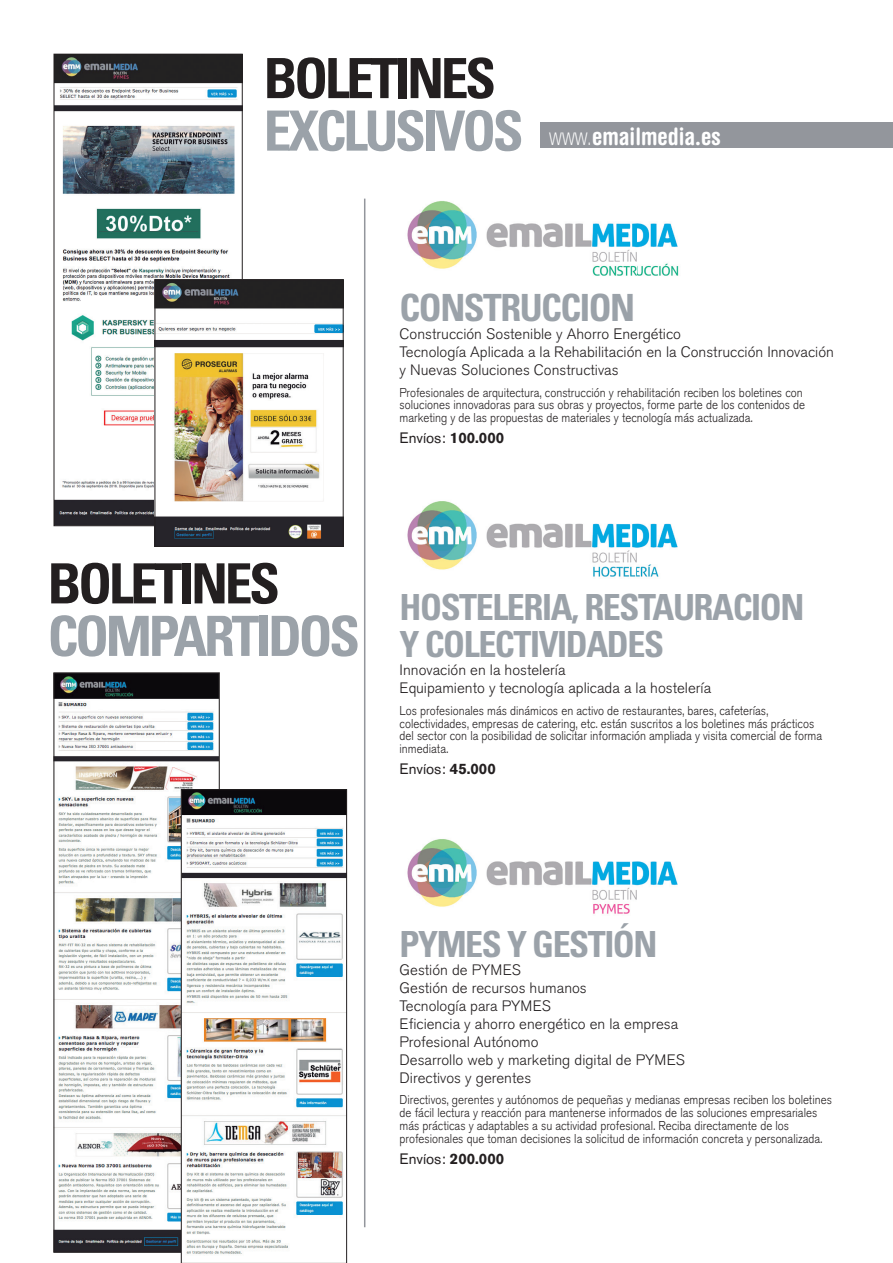
<style>
.page{position:relative;width:893px;height:1263px;background:#fff}
.page>*{position:absolute;margin:0;border:0;box-sizing:border-box;transform-origin:0 0}
.t1{font:700 condensed 55.5px "Univers";letter-spacing:-.06em;color:#9ba2a9}
.t2{font:700 condensed 55.5px "Univers";letter-spacing:-.06em;color:#231f20}
.t3{font:700 condensed 37.5px "Univers";letter-spacing:-.04em;color:#9ba2a9}
.t4{font:700 condensed 36px/37.5px "Univers";letter-spacing:-.04em;color:#9ba2a9}
.t5{font:700 condensed 24px "Helvetica Rounded";color:#fff}
.t6{font:300 15px/18px "Akzidenz Grotesk BQ";color:#231f20}
.t7{font:15px "Akzidenz Grotesk BQ";color:#231f20}
.t8{font:300 12.75px/12.8px "Akzidenz Grotesk BQ";color:#231f20;scale:.9 1}
.s1{font-family:"Helvetica Neue LT Std";font-weight:100}
.s2{font-weight:700}
</style>
<div class="page">
<div style="left:541px;top:122px;width:352px;height:26px;background:#93969c"></div>
<hr style="left:364px;top:199px;width:1px;height:1028px;background:#93969c">
<img style="left:407px;top:201px;width:272px;height:75px">
<img style="left:407px;top:501px;width:271px;height:76px">
<img style="left:407px;top:839px;width:271px;height:75px">
<img style="left:56px;top:56px;width:184px;height:468px">
<div style="left:54px;top:54px;width:188px;height:472px;border:1px solid #231f20"></div>
<img style="left:157px;top:282px;width:184px;height:263px">
<div style="left:155px;top:280px;width:188px;height:267px;border:1px solid #231f20"></div>
<img style="left:56px;top:675px;width:161px;height:575px">
<div style="left:54px;top:673px;width:165px;height:579px;border:1px solid #231f20"></div>
<img style="left:181px;top:789px;width:166px;height:474px">
<h1 class="t2" style="left:264px;top:44px;width:234px">BOLETINES</h1>
<h1 class="t1" style="left:264px;top:97px;width:261px">EXCLUSIVOS</h1>
<h3 class="t5" style="left:549px;top:121px;width:173px"><span class="s1">www.</span>emailmedia.es</h3>
<h2 class="t3" style="left:400px;top:284px;width:237px">CONSTRUCCION</h2>
<p class="t6" style="left:400px;top:325px;width:436px">Construcción Sostenible y Ahorro Energético<br>Tecnología Aplicada a la Rehabilitación en la Construcción Innovación y Nuevas Soluciones Constructivas</p>
<p class="t8" style="left:400px;top:386px;width:452px">Profesionales de arquitectura, construcción y rehabilitación reciben los boletines con soluciones innovadoras para sus obras y proyectos, forme parte de los contenidos de marketing y de las propuestas de materiales y tecnología más actualizada.</p>
<p class="t7" style="left:400px;top:429px;width:106px">Envíos: <span class="s2">100.000</span></p>
<h1 class="t2" style="left:48px;top:550px;width:234px">BOLETINES</h1>
<h1 class="t1" style="left:48px;top:602px;width:314px">COMPARTIDOS</h1>
<h3 class="t4" style="left:400px;top:588px;width:406px">HOSTELERIA, RESTAURACION<br>Y COLECTIVIDADES</h3>
<p class="t6" style="left:400px;top:661px;width:313px">Innovación en la hostelería<br>Equipamiento y tecnología aplicada a la hostelería</p>
<p class="t8" style="left:400px;top:704px;width:471px">Los profesionales más dinámicos en activo de restaurantes, bares, cafeterías, colectividades, empresas de catering, etc. están suscritos a los boletines más prácticos del sector con la posibilidad de solicitar información ampliada y visita comercial de forma inmediata.</p>
<p class="t7" style="left:400px;top:760px;width:98px">Envíos: <span class="s2">45.000</span></p>
<h3 class="t4" style="left:400px;top:925px;width:259px">PYMES Y GESTIÓN</h3>
<p class="t6" style="left:400px;top:961px;width:287px">Gestión de PYMES<br>Gestión de recursos humanos<br>Tecnología para PYMES<br>Eficiencia y ahorro energético en la empresa<br>Profesional Autónomo<br>Desarrollo web y marketing digital de PYMES<br>Directivos y gerentes</p>
<p class="t8" style="left:400px;top:1094px;width:482px">Directivos, gerentes y autónomos de pequeñas y medianas empresas reciben los boletines de fácil lectura y reacción para mantenerse informados de las soluciones empresariales más prácticas y adaptables a su actividad profesional. Reciba directamente de los profesionales que toman decisiones la solicitud de información concreta y personalizada.</p>
<p class="t7" style="left:400px;top:1149px;width:106px">Envíos: <span class="s2">200.000</span></p>
</div>
